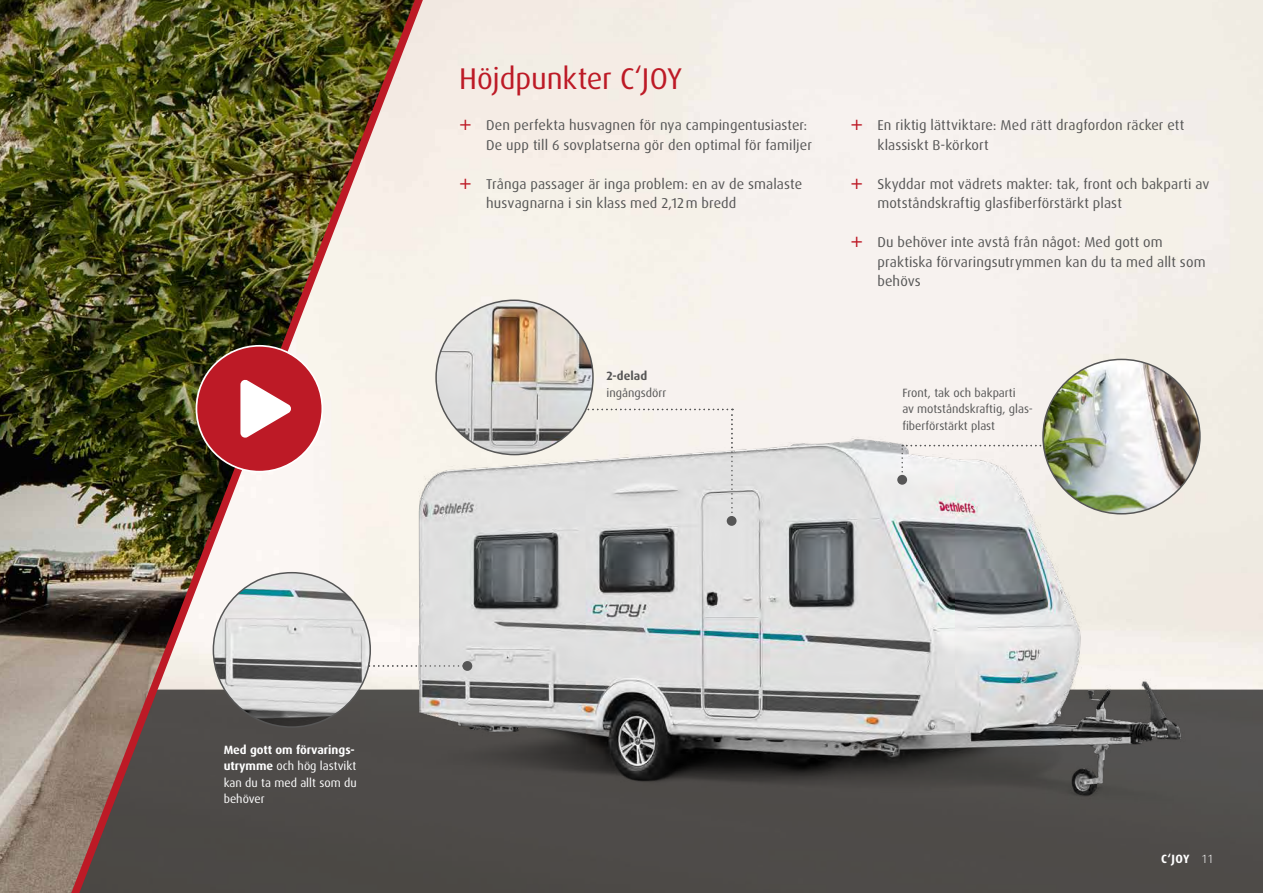
<style>
.page{position:relative;width:1263px;height:893px;background:#fff}
.page>*{position:absolute;margin:0;border:0;box-sizing:border-box;transform-origin:0 0}
.t1{font:30px "Dax Pro";letter-spacing:-.005em;color:#bd1a26}
.t2{font:14.25px/19.5px "Dax OT";letter-spacing:.01em;color:#565656}
.t3{font:12px/16.5px "Dax Pro";color:#565656}
.t4{font:12px/16.5px "Dax Pro";color:#fff}
.t5{font:700 12px "Dax Pro";color:#565656}
.t6{font:700 12px "Dax Pro";color:#fff}
.t7{font:300 12px "Dax OT";color:#fff}
.s1{font-weight:700}
</style>
<div class="page">
<img style="left:0;top:0;width:56px;height:893px">
<div style="left:439px;top:690px;width:824px;height:203px;background:#4e4b48"></div>
<img style="left:56px;top:0;width:383px;height:893px">
<div style="left:196px;top:346px;width:126px;height:126px;background:#bd1a26;border-radius:50%"></div>
<svg style="left:240px;top:380px;width:51px;height:58px"></svg>
<img style="left:404px;top:386px;width:832px;height:452px">
<div style="left:897px;top:475px;width:10px;height:10px;background:#565656;border-radius:50%"></div>
<svg style="left:370px;top:665px;width:92px;height:2px"></svg>
<svg style="left:584px;top:409px;width:149px;height:113px"></svg>
<div style="left:462px;top:661px;width:10px;height:10px;background:#565656;border-radius:50%"></div>
<div style="left:727px;top:516px;width:9px;height:10px;background:#565656;border-radius:50%"></div>
<svg style="left:901px;top:445px;width:142px;height:36px"></svg>
<img style="left:1043px;top:359px;width:157px;height:155px">
<img style="left:436px;top:300px;width:157px;height:155px">
<img style="left:213px;top:573px;width:157px;height:154px">
<svg style="left:460px;top:120px;width:11px;height:10px"></svg>
<svg style="left:460px;top:178px;width:11px;height:11px"></svg>
<svg style="left:852px;top:120px;width:10px;height:10px"></svg>
<svg style="left:852px;top:178px;width:10px;height:11px"></svg>
<svg style="left:852px;top:237px;width:10px;height:10px"></svg>
<h1 class="t1" style="left:459px;top:59px;width:224px">Höjdpunkter C‘JOY</h1>
<p class="t2" style="left:486px;top:116px;width:327px">Den perfekta husvagnen för nya campingentusiaster:<br>De upp till 6 sovplatserna gör den optimal för familjer</p>
<p class="t2" style="left:486px;top:174px;width:317px">Trånga passager är inga problem: en av de smalaste husvagnarna i sin klass med 2,12m bredd</p>
<p class="t5" style="left:606px;top:368px;width:42px">2-delad</p>
<p class="t3" style="left:606px;top:385px;width:61px">ingångsdörr</p>
<p class="t2" style="left:877px;top:116px;width:308px">En riktig lättviktare: Med rätt dragfordon räcker ett klassiskt B-körkort</p>
<p class="t2" style="left:877px;top:174px;width:334px">Skyddar mot vädrets makter: tak, front och bakparti av motståndskraftig glasfiberförstärkt plast</p>
<p class="t2" style="left:877px;top:233px;width:330px">Du behöver inte avstå från något: Med gott om praktiska förvaringsutrymmen kan du ta med allt som behövs</p>
<p class="t3" style="left:902px;top:385px;width:132px">Front, tak och bakparti<br>av motståndskraftig, glas&shy;fiberförstärkt plast</p>
<p class="t4" style="left:224px;top:742px;width:134px"><span class="s1">Med gott om förvarings&shy;utrymme</span> och hög lastvikt kan du ta med allt som du behöver</p>
<p class="t6" style="left:1161px;top:851px;width:30px">C‘JOY</p>
<p class="t7" style="left:1202px;top:851px;width:12px">11</p>
</div>
